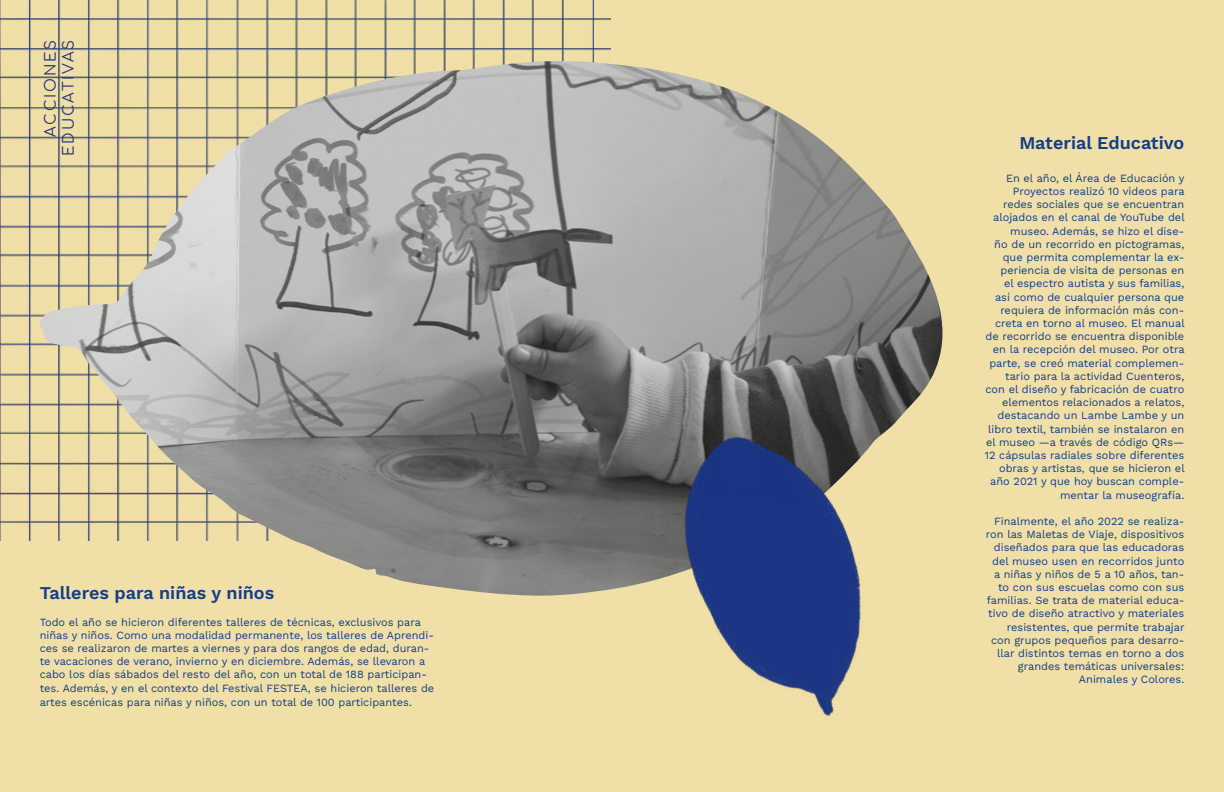
<style>
.page{position:relative;width:1224px;height:792px;background:#fff}
.page>*{position:absolute;margin:0;border:0;box-sizing:border-box;transform-origin:0 0}
.t1{font:600 18px "Work Sans";color:#123e8b}
.t2{font:15px/18px "Comfortaa";letter-spacing:.125em;color:#263380;text-align:right}
.t3{font:11px/13.2px "Work Sans";color:#123e8b;text-align:right}
</style>
<div class="page">
<div style="left:0;top:1px;width:1224px;height:791px;background:#f0dfa7"></div>
<img style="left:0;top:0;width:610px;height:541px">
<img style="left:38px;top:61px;width:905px;height:535px">
<img style="left:578px;top:359px;width:365px;height:359px">
<h2 class="t2" style="left:39px;top:156px;width:118px;rotate:-90deg">ACCIONES<br>EDUCATIVAS</h2>
<h1 class="t1" style="left:40px;top:579px;width:236px">Talleres para niñas y niños</h1>
<p class="t3" style="left:40px;top:615px;width:396px;text-align:left">Todo el año se hicieron diferentes talleres de técnicas, exclusivos para niñas y niños. Como una modalidad permanente, los talleres de Aprendi&shy;ces se realizaron de martes a viernes y para dos rangos de edad, duran&shy;te vacaciones de verano, invierno y en diciembre. Además, se llevaron a cabo los días sábados del resto del año, con un total de 188 participan&shy;tes. Además, y en el contexto del Festival FESTEA, se hicieron talleres de</p>
<p class="t3" style="left:40px;top:695px;width:374px">artes escénicas para niñas y niños, con un total de 100 participantes.</p>
<h1 class="t1" style="left:1019px;top:130px;width:166px">Material Educativo</h1>
<p class="t3" style="left:985px;top:171px;width:201px">En el año, el Área de Educación y Proyectos realizó 10 videos para redes sociales que se encuentran alojados en el canal de YouTube del museo. Además, se hizo el dise-<br>ño de un recorrido en pictogramas, que permita complementar la ex&shy;periencia de visita de personas en<br>el espectro autista y sus familias,<br>así como de cualquier persona que requiera de información más con&shy;creta en torno al museo. El manual de recorrido se encuentra disponible en la recepción del museo. Por otra parte, se creó material complemen&shy;tario para la actividad Cuenteros, con el diseño y fabricación de cuatro elementos relacionados a relatos, destacando un Lambe Lambe y un libro textil, también se instalaron en el museo —a través de código QRs— 12 cápsulas radiales sobre diferentes obras y artistas, que se hicieron el año 2021 y que hoy buscan comple&shy;mentar la museografía.</p>
<p class="t3" style="left:986px;top:514px;width:200px">Finalmente, el año 2022 se realiza&shy;ron las Maletas de Viaje, dispositivos diseñados para que las educadoras del museo usen en recorridos junto a niñas y niños de 5 a 10 años, tan&shy;to con sus escuelas como con sus familias. Se trata de material educa&shy;tivo de diseño atractivo y materiales resistentes, que permite trabajar con grupos pequeños para desarro&shy;llar distintos temas en torno a dos grandes temáticas universales:<br>Animales y Colores.</p>
</div>
